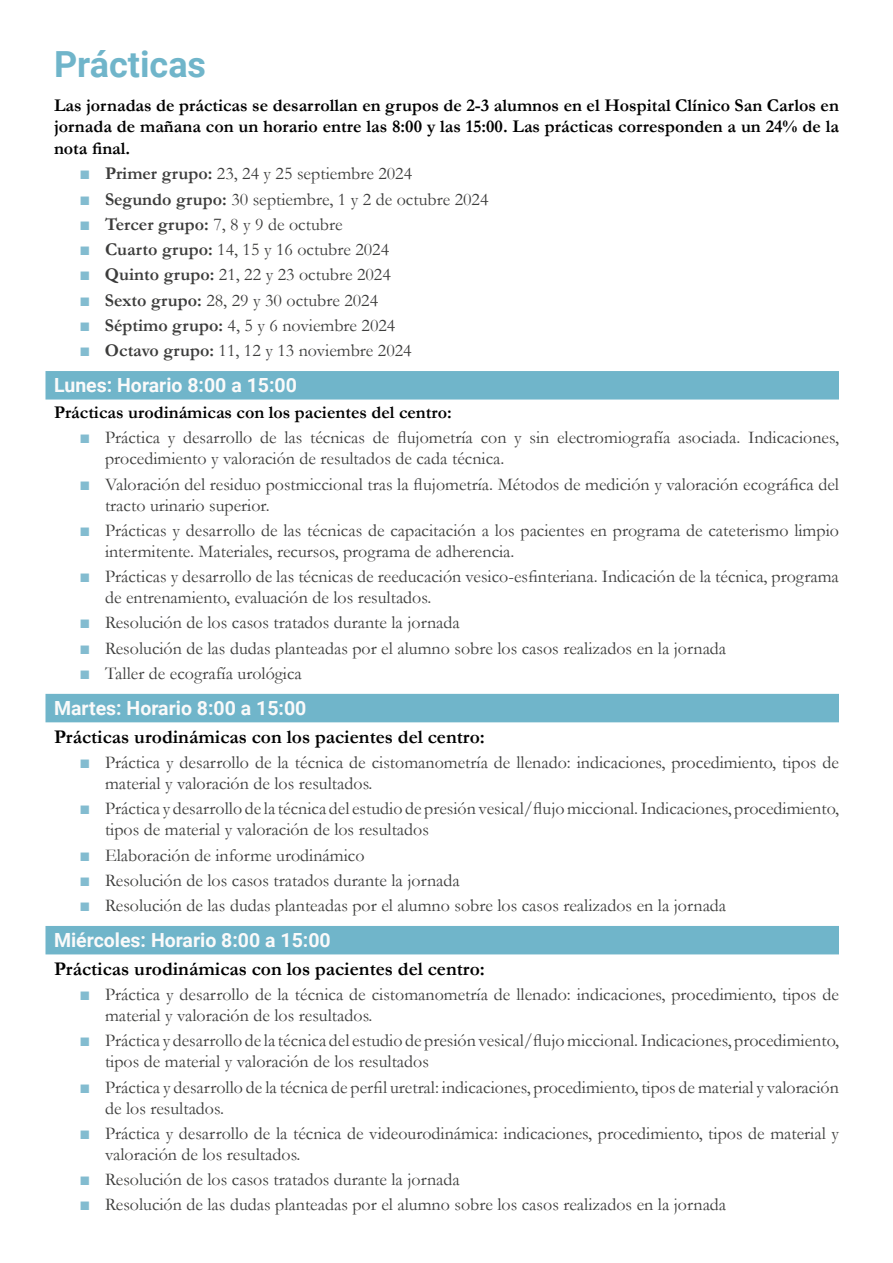
<style>
.page{position:relative;width:893px;height:1263px;background:#fff}
.page>*{position:absolute;margin:0;border:0;box-sizing:border-box;transform-origin:0 0}
.t1{font:700 36px "Roboto";color:#70b5ca}
.t2{font:700 19.5px "Garamond";color:#000}
.t3{font:700 19.5px "Roboto";color:#fafafa}
.t4{font:18px/21px "Garamond";color:#3c3c3b}
.t5{font:700 18px/21.6px "Garamond";color:#000;text-align:justify}
.s1{color:#83bcd0}
.s2{font-weight:700}
</style>
<div class="page">
<div style="left:45px;top:371px;width:794px;height:28px;background:#70b5ca"></div>
<div style="left:45px;top:694px;width:794px;height:28px;background:#70b5ca"></div>
<div style="left:45px;top:926px;width:794px;height:28px;background:#70b5ca"></div>
<h1 class="t1" style="left:54px;top:39px;width:154px">Prácticas</h1>
<p class="t5" style="left:54px;top:94px;width:786px">Las jornadas de prácticas se desarrollan en grupos de 2-3 alumnos en el Hospital Clínico San Carlos en jornada de mañana con un horario entre las 8:00 y las 15:00. Las prácticas corresponden a un 24% de la nota final.</p>
<p class="t4" style="left:80px;top:163px;width:334px"><span class="s1">■</span> <span class="s2">Primer grupo:</span> 23, 24 y 25 septiembre 2024</p>
<p class="t4" style="left:79px;top:188px;width:410px"><span class="s1">■</span> <span class="s2">Segundo grupo:</span> 30 septiembre, 1 y 2 de octubre 2024</p>
<p class="t4" style="left:79px;top:213px;width:265px"><span class="s1">■</span> <span class="s2">Tercer grupo:</span> 7, 8 y 9 de octubre</p>
<p class="t4" style="left:79px;top:238px;width:311px"><span class="s1">■</span> <span class="s2">Cuarto grupo:</span> 14, 15 y 16 octubre 2024</p>
<p class="t4" style="left:79px;top:264px;width:313px"><span class="s1">■</span> <span class="s2">Quinto grupo:</span> 21, 22 y 23 octubre 2024</p>
<p class="t4" style="left:79px;top:289px;width:300px"><span class="s1">■</span> <span class="s2">Sexto grupo:</span> 28, 29 y 30 octubre 2024</p>
<p class="t4" style="left:79px;top:314px;width:317px"><span class="s1">■</span> <span class="s2">Séptimo grupo:</span> 4, 5 y 6 noviembre 2024</p>
<p class="t4" style="left:79px;top:340px;width:334px"><span class="s1">■</span> <span class="s2">Octavo grupo:</span> 11, 12 y 13 noviembre 2024</p>
<p class="t3" style="left:54px;top:372px;width:244px">Lunes: Horario 8:00 a 15:00</p>
<p class="t5" style="left:54px;top:402px;width:399px">Prácticas urodinámicas con los pacientes del centro:</p>
<p class="t4" style="left:105px;top:427px;width:735px;text-indent:-26px"><span class="s1">■</span> Práctica y desarrollo de las técnicas de flujometría con y sin electromiografía asociada. Indicaciones, procedimiento y valoración de resultados de cada técnica.</p>
<p class="t4" style="left:105px;top:473px;width:735px;text-indent:-26px"><span class="s1">■</span> Valoración del residuo postmiccional tras la flujometría. Métodos de medición y valoración ecográfica del tracto urinario superior.</p>
<p class="t4" style="left:105px;top:519px;width:735px;text-indent:-26px"><span class="s1">■</span> Prácticas y desarrollo de las técnicas de capacitación a los pacientes en programa de cateterismo limpio intermitente. Materiales, recursos, programa de adherencia.</p>
<p class="t4" style="left:105px;top:566px;width:735px;text-indent:-26px"><span class="s1">■</span> Prácticas y desarrollo de las técnicas de reeducación vesico-esfinteriana. Indicación de la técnica, programa de entrenamiento, evaluación de los resultados.</p>
<p class="t4" style="left:80px;top:612px;width:382px"><span class="s1">■</span> Resolución de los casos tratados durante la jornada</p>
<p class="t4" style="left:80px;top:637px;width:648px"><span class="s1">■</span> Resolución de las dudas planteadas por el alumno sobre los casos realizados en la jornada</p>
<p class="t4" style="left:80px;top:662px;width:224px"><span class="s1">■</span> Taller de ecografía urológica</p>
<p class="t3" style="left:54px;top:694px;width:254px">Martes: Horario 8:00 a 15:00</p>
<p class="t2" style="left:54px;top:723px;width:433px">Prácticas urodinámicas con los pacientes del centro:</p>
<p class="t4" style="left:105px;top:751px;width:735px;text-indent:-26px"><span class="s1">■</span> Práctica y desarrollo de la técnica de cistomanometría de llenado: indicaciones, procedimiento, tipos de material y valoración de los resultados.</p>
<p class="t4" style="left:105px;top:798px;width:735px;text-indent:-26px"><span class="s1">■</span> Práctica y desarrollo de la técnica del estudio de presión vesical/flujo miccional. Indicaciones, procedimiento, tipos de material y valoración de los resultados</p>
<p class="t4" style="left:80px;top:844px;width:287px"><span class="s1">■</span> Elaboración de informe urodinámico</p>
<p class="t4" style="left:80px;top:869px;width:382px"><span class="s1">■</span> Resolución de los casos tratados durante la jornada</p>
<p class="t4" style="left:80px;top:894px;width:648px"><span class="s1">■</span> Resolución de las dudas planteadas por el alumno sobre los casos realizados en la jornada</p>
<p class="t3" style="left:54px;top:927px;width:278px">Miércoles: Horario 8:00 a 15:00</p>
<p class="t2" style="left:54px;top:955px;width:433px">Prácticas urodinámicas con los pacientes del centro:</p>
<p class="t4" style="left:105px;top:983px;width:735px;text-indent:-26px"><span class="s1">■</span> Práctica y desarrollo de la técnica de cistomanometría de llenado: indicaciones, procedimiento, tipos de material y valoración de los resultados.</p>
<p class="t4" style="left:105px;top:1030px;width:735px;text-indent:-26px"><span class="s1">■</span> Práctica y desarrollo de la técnica del estudio de presión vesical/flujo miccional. Indicaciones, procedimiento, tipos de material y valoración de los resultados</p>
<p class="t4" style="left:105px;top:1076px;width:735px;text-indent:-26px"><span class="s1">■</span> Práctica y desarrollo de la técnica de perfil uretral: indicaciones, procedimiento, tipos de material y valoración de los resultados.</p>
<p class="t4" style="left:105px;top:1122px;width:735px;text-indent:-26px"><span class="s1">■</span> Práctica y desarrollo de la técnica de videourodinámica: indicaciones, procedimiento, tipos de material y valoración de los resultados.</p>
<p class="t4" style="left:80px;top:1168px;width:382px"><span class="s1">■</span> Resolución de los casos tratados durante la jornada</p>
<p class="t4" style="left:80px;top:1194px;width:648px"><span class="s1">■</span> Resolución de las dudas planteadas por el alumno sobre los casos realizados en la jornada</p>
</div>
